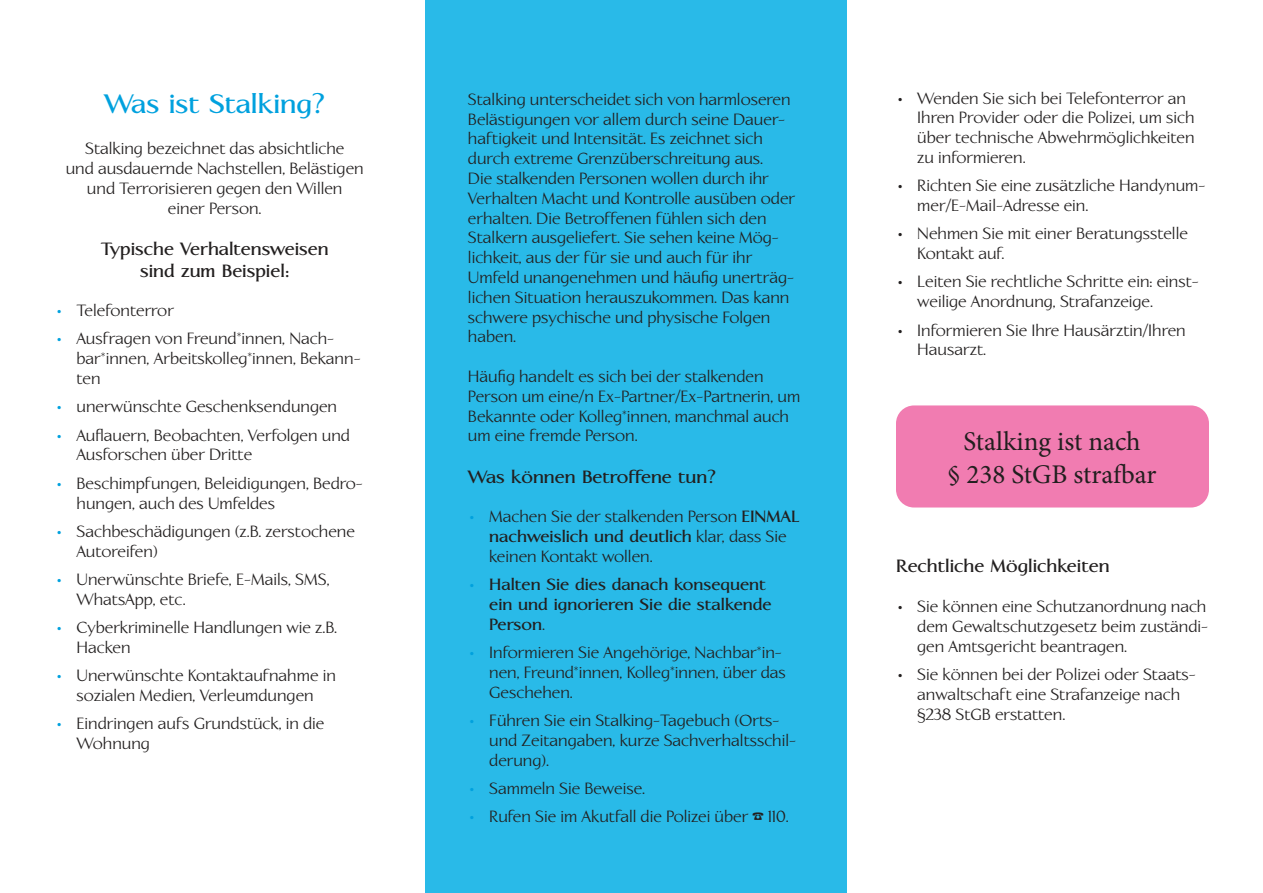
<style>
.page{position:relative;width:1263px;height:893px;background:#fff}
.page>*{position:absolute;margin:0;border:0;box-sizing:border-box;transform-origin:0 0}
.t1{font:27px/32.4px "Minion Pro";color:#221f1f;text-align:center}
.t2{font:700 27px "Linotype Aperto";color:#00a1de}
.t3{font:700 18px/21.6px "Linotype Aperto";color:#221f1f;text-align:center}
.t4{font:16.5px/19.8px "Linotype Aperto";color:#221f1f}
.t5{font:700 16.5px/19.8px "Linotype Aperto";color:#221f1f}
.s1{color:#00a1de}
.s2{font-weight:700}
.s3{font-weight:400;color:#00a1de}
.s4{font-weight:400}
</style>
<div class="page">
<div style="left:425px;top:0;width:421px;height:893px;background:#29bae8"></div>
<div style="left:896px;top:405px;width:313px;height:102px;background:#f17cb1;border-radius:18px"></div>
<h1 class="t2" style="left:104px;top:90px;width:223px">Was ist Stalking?</h1>
<p class="t4" style="left:66px;top:140px;width:300px;text-align:center">Stalking bezeichnet das absichtliche<br>und ausdauernde Nachstellen, Belästigen und Terrorisieren gegen den Willen<br>einer Person.</p>
<p class="t3" style="left:101px;top:239px;width:229px">Typische Verhaltensweisen sind zum Beispiel:</p>
<p class="t4" style="left:55px;top:302px;width:120px"><span class="s1">•</span> Telefonterror</p>
<p class="t4" style="left:77px;top:330px;width:286px;text-indent:-21px"><span class="s1">•</span> Ausfragen von Freund*innen, Nach&shy;bar*innen, Arbeitskolleg*innen, Bekann&shy;ten</p>
<p class="t4" style="left:55px;top:398px;width:283px"><span class="s1">•</span> unerwünschte Geschenksendungen</p>
<p class="t4" style="left:77px;top:427px;width:275px;text-indent:-21px"><span class="s1">•</span> Auflauern, Beobachten, Verfolgen und<br>Ausforschen über Dritte</p>
<p class="t4" style="left:77px;top:475px;width:288px;text-indent:-21px"><span class="s1">•</span> Beschimpfungen, Beleidigungen, Bedro&shy;hungen, auch des Umfeldes</p>
<p class="t4" style="left:77px;top:523px;width:280px;text-indent:-21px"><span class="s1">•</span> Sachbeschädigungen (z.B. zerstochene<br>Autoreifen)</p>
<p class="t4" style="left:77px;top:571px;width:255px;text-indent:-21px"><span class="s1">•</span> Unerwünschte Briefe, E-Mails, SMS,<br>WhatsApp, etc.</p>
<p class="t4" style="left:77px;top:619px;width:262px;text-indent:-21px"><span class="s1">•</span> Cyberkriminelle Handlungen wie z.B.<br>Hacken</p>
<p class="t4" style="left:55px;top:667px;width:282px;text-align:center"><span class="s1">•</span> Unerwünschte Kontaktaufnahme in sozialen Medien, Verleumdungen</p>
<p class="t4" style="left:77px;top:715px;width:249px;text-indent:-21px"><span class="s1">•</span> Eindringen aufs Grundstück, in die<br>Wohnung</p>
<p class="t4" style="left:468px;top:91px;width:329px">Stalking unterscheidet sich von harmloseren Belästigungen vor allem durch seine Dauer&shy;haftigkeit und Intensität. Es zeichnet sich durch extreme Grenzüberschreitung aus.<br>Die stalkenden Personen wollen durch ihr Verhalten Macht und Kontrolle ausüben oder erhalten. Die Betroffenen fühlen sich den Stalkern ausgeliefert. Sie sehen keine Mög&shy;lichkeit, aus der für sie und auch für ihr Umfeld unangenehmen und häufig unerträg&shy;lichen Situation herauszukommen. Das kann schwere psychische und physische Folgen haben.</p>
<p class="t4" style="left:468px;top:368px;width:334px">Häufig handelt es sich bei der stalkenden Person um eine/n Ex-Partner/Ex-Partnerin, um Bekannte oder Kolleg*innen, manchmal auch um eine fremde Person.</p>
<p class="t3" style="left:468px;top:467px;width:250px">Was können Betroffene tun?</p>
<p class="t4" style="left:489px;top:508px;width:312px;text-indent:-21px"><span class="s1">•</span> Machen Sie der stalkenden Person <span class="s2">EINMAL nachweislich und deutlich</span> klar, dass Sie keinen Kontakt wollen.</p>
<p class="t5" style="left:489px;top:575px;width:284px;text-indent:-21px"><span class="s3">•</span> Halten Sie dies danach konsequent ein und ignorieren Sie die stalkende<br>Person<span class="s4">.</span></p>
<p class="t4" style="left:489px;top:644px;width:298px;text-indent:-21px"><span class="s1">•</span> Informieren Sie Angehörige, Nachbar*in&shy;nen, Freund*innen, Kolleg*innen, über das<br>Geschehen.</p>
<p class="t4" style="left:489px;top:712px;width:308px;text-indent:-21px"><span class="s1">•</span> Führen Sie ein Stalking-Tagebuch (Orts&shy;und Zeitangaben, kurze Sachverhaltsschil&shy;derung).</p>
<p class="t4" style="left:468px;top:780px;width:179px"><span class="s1">•</span> Sammeln Sie Beweise.</p>
<p class="t4" style="left:468px;top:808px;width:322px"><span class="s1">•</span> Rufen Sie im Akutfall die Polizei über ☎ 110.</p>
<p class="t4" style="left:917px;top:89px;width:279px;text-indent:-21px">• Wenden Sie sich bei Telefonterror an Ihren Provider oder die Polizei, um sich über technische Abwehrmöglichkeiten zu informieren.</p>
<p class="t4" style="left:917px;top:177px;width:290px;text-indent:-21px">• Richten Sie eine zusätzliche Handynum&shy;mer/E-Mail-Adresse ein.</p>
<p class="t4" style="left:917px;top:225px;width:272px;text-indent:-21px">• Nehmen Sie mit einer Beratungsstelle<br>Kontakt auf.</p>
<p class="t4" style="left:917px;top:273px;width:283px;text-indent:-21px">• Leiten Sie rechtliche Schritte ein: einst&shy;weilige Anordnung, Strafanzeige.</p>
<p class="t4" style="left:917px;top:321px;width:270px;text-indent:-21px">• Informieren Sie Ihre Hausärztin/Ihren<br>Hausarzt.</p>
<h1 class="t1" style="left:947px;top:428px;width:211px">Stalking ist nach<br>§ 238 StGB strafbar</h1>
<p class="t3" style="left:896px;top:556px;width:215px">Rechtliche Möglichkeiten</p>
<p class="t4" style="left:917px;top:598px;width:292px;text-align:justify;text-indent:-21px">• Sie können eine Schutzanordnung nach dem Gewaltschutzgesetz beim zuständi&shy;gen Amtsgericht beantragen.</p>
<p class="t4" style="left:917px;top:666px;width:280px;text-indent:-21px">• Sie können bei der Polizei oder Staats&shy;anwaltschaft eine Strafanzeige nach §238 StGB erstatten.</p>
</div>
